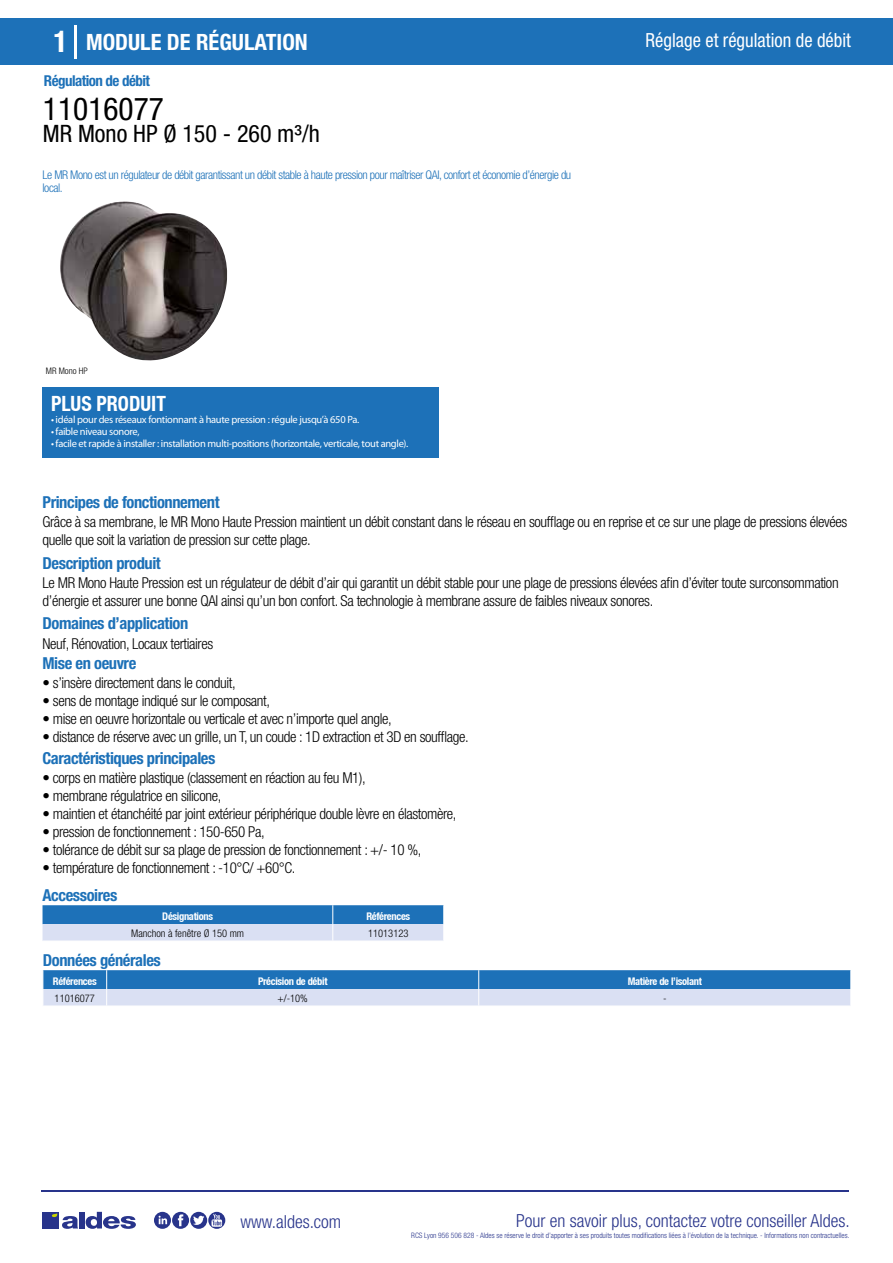
<style>
.page{position:relative;width:893px;height:1263px;background:#fff}
.page>*{position:absolute;margin:0;border:0;box-sizing:border-box;transform-origin:0 0}
.t1{font:condensed 31.5px "Helvetica Neue LT Std";color:#000}
.t2{font:condensed 24px "Helvetica Neue LT Std";color:#000}
.t3{font:700 condensed 22.5px "Helvetica Neue LT Std";color:#fff}
.t4{font:700 condensed 21px "Helvetica Neue";color:#fff;scale:.95 1}
.t5{font:condensed 19.5px "Helvetica Neue LT Std";color:#fff;scale:.95 1}
.t6{font:300 condensed 18px "Helvetica Neue";color:#28348b}
.t7{font:700 condensed 16.5px "Helvetica Neue LT Std";letter-spacing:-.025em;color:#1d71b8}
.t8{font:300 condensed 15px/18px "Helvetica Neue LT Std";letter-spacing:-.025em;color:#000}
.t9{font:700 condensed 15px "Helvetica Neue LT Std";letter-spacing:-.035em;color:#1d71b8}
.t10{font:300 condensed 12px/13.5px "Helvetica Neue LT Std";letter-spacing:-.035em;color:#1d71b8}
.t11{font:10.5px "Myriad Pro";letter-spacing:-.03em;color:#fff}
.t12{font:700 condensed 10.5px "Helvetica Neue";letter-spacing:-.03em;color:#fff}
.t13{font:300 condensed 10.5px "Helvetica Neue";color:#000}
.t14{font:300 condensed 9px "Helvetica Neue";color:#000}
.t15{font:300 condensed 7.5px "Helvetica Neue";color:#28348b}
.s1{font-size:30px}
</style>
<div class="page">
<div style="left:0;top:18px;width:893px;height:46px;background:#1d71b8"></div>
<div style="left:43px;top:387px;width:396px;height:70px;background:#1d71b8"></div>
<hr style="left:74px;top:25px;width:2px;height:33px;background:#fff">
<img style="left:60px;top:201px;width:168px;height:160px">
<svg style="left:43px;top:905px;width:401px;height:36px;background:#78a7d4"></svg>
<svg style="left:43px;top:970px;width:808px;height:36px;background:#78a6d4"></svg>
<hr style="left:41px;top:1190px;width:808px;height:1px;background:#28348b">
<svg style="left:154px;top:1212px;width:71px;height:17px"></svg>
<div style="left:42px;top:1212px;width:17px;height:16px;background:#28348b"></div>
<div style="left:79px;top:1212px;width:5px;height:16px;background:#28348b"></div>
<svg style="left:86px;top:1212px;width:50px;height:17px"></svg>
<svg style="left:52px;top:1213px;width:26px;height:16px"></svg>
<h3 class="t3" style="left:54px;top:28px;width:256px"><span class="s1">1</span> MODULE DE RÉGULATION</h3>
<h3 class="t5" style="left:646px;top:29px;width:218px">Réglage et régulation de débit</h3>
<p class="t9" style="left:44px;top:71px;width:108px">Régulation de débit</p>
<h1 class="t1" style="left:43px;top:91px;width:122px">11016077</h1>
<h2 class="t2" style="left:43px;top:120px;width:278px">MR Mono HP Ø 150 - 260 m³/h</h2>
<p class="t10" style="left:43px;top:167px;width:530px">Le MR Mono est un régulateur de débit garantissant un débit stable à haute pression pour maîtriser QAI, confort et économie d’énergie du local.</p>
<p class="t14" style="left:65px;top:365px;width:27px">ONO HP</p>
<p class="t14" style="left:46px;top:365px;width:43px">MR Mono HP</p>
<h3 class="t4" style="left:51px;top:391px;width:122px">PLUS PRODUIT</h3>
<p class="t11" style="left:51px;top:413px;width:310px">• idéal pour des réseaux fontionnant à haute pression : régule jusqu’à 650 Pa.</p>
<p class="t11" style="left:51px;top:425px;width:90px">• faible niveau sonore,</p>
<p class="t11" style="left:51px;top:437px;width:359px">• facile et rapide à installer : installation multi-positions (horizontale, verticale, tout angle).</p>
<p class="t7" style="left:43px;top:492px;width:179px">Principes de fonctionnement</p>
<p class="t8" style="left:43px;top:513px;width:806px">Grâce à sa membrane, le MR Mono Haute Pression maintient un débit constant dans le réseau en soufflage ou en reprise et ce sur une plage de pressions élevées quelle que soit la variation de pression sur cette plage.</p>
<p class="t8" style="left:43px;top:573px;width:798px">Le MR Mono Haute Pression est un régulateur de débit d’air qui garantit un débit stable pour une plage de pressions élevées afin d’éviter toute surconsommation d’énergie et assurer une bonne QAI ainsi qu’un bon confort. Sa technologie à membrane assure de faibles niveaux sonores.</p>
<p class="t8" style="left:43px;top:634px;width:172px">Neuf, Rénovation, Locaux tertiaires</p>
<p class="t8" style="left:43px;top:674px;width:195px">• s’insère directement dans le conduit,</p>
<p class="t8" style="left:43px;top:692px;width:229px">• sens de montage indiqué sur le composant,</p>
<p class="t8" style="left:43px;top:710px;width:351px">• mise en oeuvre horizontale ou verticale et avec n’importe quel angle,</p>
<p class="t8" style="left:43px;top:728px;width:428px">• distance de réserve avec un grille, un T, un coude : 1D extraction et 3D en soufflage.</p>
<p class="t7" style="left:43px;top:553px;width:120px">Description produit</p>
<p class="t7" style="left:43px;top:613px;width:147px">Domaines d’application</p>
<p class="t7" style="left:43px;top:653px;width:95px">Mise en oeuvre</p>
<p class="t7" style="left:43px;top:748px;width:174px">Caractéristiques principales</p>
<p class="t8" style="left:43px;top:768px;width:325px">• corps en matière plastique (classement en réaction au feu M1),</p>
<p class="t8" style="left:43px;top:786px;width:180px">• membrane régulatrice en silicone,</p>
<p class="t8" style="left:43px;top:804px;width:415px">• maintien et étanchéité par joint extérieur périphérique double lèvre en élastomère,</p>
<p class="t8" style="left:43px;top:822px;width:224px">• pression de fonctionnement : 150-650 Pa,</p>
<p class="t8" style="left:43px;top:840px;width:380px">• tolérance de débit sur sa plage de pression de fonctionnement : +/- 10 %,</p>
<p class="t8" style="left:43px;top:858px;width:255px">• température de fonctionnement : -10°C/ +60°C.</p>
<p class="t7" style="left:43px;top:885px;width:76px">Accessoires</p>
<p class="t12" style="left:162px;top:910px;width:52px">Désignations</p>
<p class="t12" style="left:366px;top:910px;width:45px">Références</p>
<p class="t13" style="left:131px;top:927px;width:114px">Manchon à fenêtre Ø 150 mm</p>
<p class="t13" style="left:368px;top:927px;width:42px">11013123</p>
<p class="t7" style="left:43px;top:950px;width:119px">Données générales</p>
<p class="t12" style="left:53px;top:974px;width:45px">Références</p>
<p class="t12" style="left:258px;top:974px;width:71px">Précision de débit</p>
<p class="t12" style="left:628px;top:974px;width:76px">Matière de l’isolant</p>
<p class="t13" style="left:55px;top:992px;width:42px">11016077</p>
<p class="t13" style="left:278px;top:992px;width:32px">+/-10%</p>
<p class="t13" style="left:663px;top:992px;width:5px">-</p>
<p class="t6" style="left:240px;top:1211px;width:102px">www.aldes.com</p>
<p class="t6" style="left:516px;top:1211px;width:335px">Pour en savoir plus, contactez votre conseiller Aldes.</p>
<p class="t15" style="left:411px;top:1230px;width:440px">RCS Lyon 956 506 828 - Aldes se réserve le droit d’apporter à ses produits toutes modifications liées à l’évolution de la technique. - Informations non contractuelles.</p>
</div>
